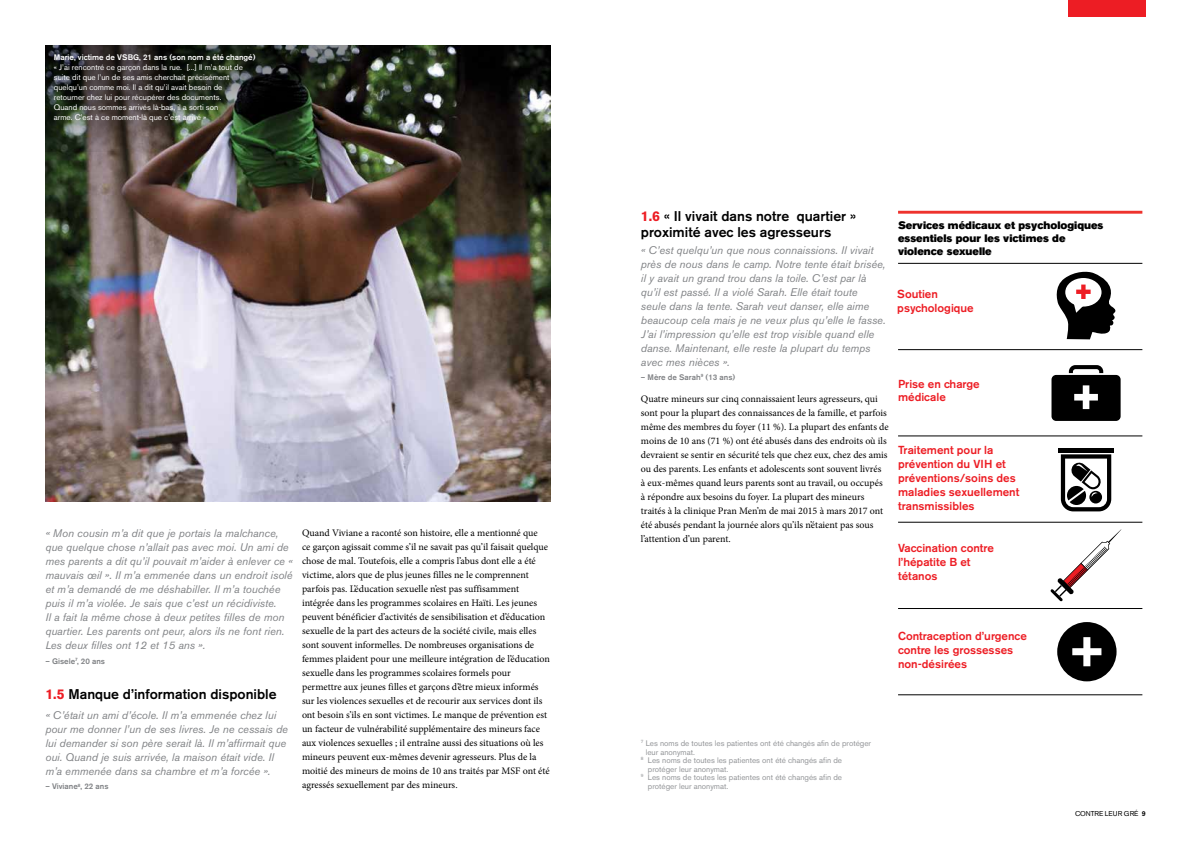
<style>
.page{position:relative;width:1191px;height:842px;background:#fff}
.page>*{position:absolute;margin:0;border:0;box-sizing:border-box;transform-origin:0 0}
.t1{font:500 14px/16px "Akzidenz Grotesk BE";color:#000}
.t2{font:500 11.6px/13.9px "Akzidenz Grotesk BE";color:#ed1d24}
.t3{font:italic 11px/14px "Akzidenz Grotesk BE";color:#808285}
.t4{font:10.8px/13.1px "Akzidenz Grotesk BE Super";color:#000}
.t5{font:10px/14px "Minion Pro";color:#000}
.t6{font:8px/10px "Akzidenz Grotesk BE";color:#fff}
.t7{font:8px "Akzidenz Grotesk BE";color:#939598}
.t8{font:500 8px "Akzidenz Grotesk BE";color:#808285}
.t9{font:500 8px "Akzidenz Grotesk BE";color:#fff}
.t10{font:7px "Akzidenz Grotesk BE";letter-spacing:-.005em;color:#000}
.s1{font-weight:700;color:#ed1d24}
.s2{font-weight:500}
</style>
<div class="page">
<img style="left:45px;top:45px;width:505px;height:456px">
<img style="left:45px;top:45px;width:306px;height:107px">
<svg style="left:1056px;top:271px;width:60px;height:68px"></svg>
<svg style="left:1081px;top:285px;width:4px;height:14px"></svg>
<hr style="left:1076px;top:290px;width:14px;height:4px;background:#ed1d24">
<div style="left:1068px;top:365px;width:35px;height:19px;border:4px solid #000;border-radius:5px"></div>
<div style="left:1050px;top:374px;width:71px;height:48px;background:#000;border-radius:6px"></div>
<div style="left:1049px;top:373px;width:73px;height:50px;border:2px solid #fff;border-radius:6px"></div>
<div style="left:1082px;top:385px;width:7px;height:24px;background:#fff"></div>
<div style="left:1074px;top:394px;width:24px;height:6px;background:#fff"></div>
<hr style="left:1058px;top:448px;width:56px;height:4px;background:#000">
<svg style="left:1060px;top:454px;width:51px;height:57px"></svg>
<hr style="left:898px;top:263px;width:244px;height:1px;background:#000">
<hr style="left:898px;top:211px;width:244px;height:3px;background:#ee322d">
<hr style="left:898px;top:349px;width:244px;height:1px;background:#000">
<hr style="left:898px;top:436px;width:244px;height:1px;background:#000">
<hr style="left:898px;top:522px;width:244px;height:1px;background:#000">
<hr style="left:898px;top:608px;width:244px;height:1px;background:#000">
<hr style="left:898px;top:694px;width:244px;height:1px;background:#000">
<div style="left:1057px;top:622px;width:59px;height:59px;background:#000;border-radius:50%"></div>
<div style="left:1083px;top:637px;width:7px;height:29px;background:#fff"></div>
<div style="left:1072px;top:648px;width:29px;height:7px;background:#fff"></div>
<svg style="left:1050px;top:529px;width:71px;height:72px"></svg>
<div style="left:1068px;top:0;width:77px;height:17px;background:#ed1d24"></div>
<p class="t9" style="left:54px;top:53px;width:203px">Marie, victime de VSBG, 21 ans (son nom a été changé)</p>
<p class="t6" style="left:54px;top:62px;width:191px">« J’ai rencontré ce garçon dans la rue. [...] Il m’a tout de suite dit que l’un de ses amis cherchait précisément quelqu’un comme moi. Il a dit qu’il avait besoin de retourner chez lui pour récupérer des documents.<br>Quand nous sommes arrivés là-bas, il a sorti son<br>arme. C’est à ce moment-là que c’est arrivé »</p>
<p class="t3" style="left:45px;top:527px;width:249px">« Mon cousin m’a dit que je portais la malchance, que quelque chose n’allait pas avec moi. Un ami de mes parents a dit qu’il pouvait m’aider à enlever ce « mauvais œil ». Il m’a emmenée dans un endroit isolé et m’a demandé de me déshabiller. Il m’a touchée puis il m’a violée. Je sais que c’est un récidiviste.<br>Il a fait la même chose à deux petites filles de mon quartier. Les parents ont peur, alors ils ne font rien.<br>Les deux filles ont 12 et 15 ans ».</p>
<p class="t8" style="left:45px;top:656px;width:61px">– Gisele<sup>7</sup>, 20 ans</p>
<h1 class="t1" style="left:45px;top:686px;width:233px"><span class="s1">1.5</span> Manque d’information disponible</h1>
<p class="t3" style="left:45px;top:708px;width:244px">« C’était un ami d’école. Il m’a emmenée chez lui pour me donner l’un de ses livres. Je ne cessais de lui demander si son père serait là. Il m’affirmait que oui. Quand je suis arrivée, la maison était vide. Il m’a emmenée dans sa chambre et m’a forcée ».</p>
<p class="t8" style="left:45px;top:782px;width:65px">– Viviane<sup>8</sup>, 22 ans</p>
<p class="t5" style="left:302px;top:526px;width:249px">Quand Viviane a raconté son histoire, elle a mentionné que<br>ce garçon agissait comme s’il ne savait pas qu’il faisait quelque chose de mal. Toutefois, elle a compris l’abus dont elle a été victime, alors que de plus jeunes filles ne le comprennent parfois pas. L’éducation sexuelle n’est pas suffisamment intégrée dans les programmes scolaires en Haïti. Les jeunes peuvent bénéficier d’activités de sensibilisation et d’éducation sexuelle de la part des acteurs de la société civile, mais elles sont souvent informelles. De nombreuses organisations de femmes plaident pour une meilleure intégration de l’éducation sexuelle dans les programmes scolaires formels pour permettre aux jeunes filles et garçons d’être mieux informés sur les violences sexuelles et de recourir aux services dont ils ont besoin s’ils en sont victimes. Le manque de prévention est un facteur de vulnérabilité supplémentaire des mineurs face aux violences sexuelles ; il entraîne aussi des situations où les mineurs peuvent eux-mêmes devenir agresseurs. Plus de la moitié des mineurs de moins de 10 ans traités par MSF ont été agressés sexuellement par des mineurs.</p>
<h1 class="t1" style="left:641px;top:208px;width:217px"><span class="s1">1.6</span> « Il vivait dans notre quartier » proximité avec les agresseurs</h1>
<p class="t3" style="left:641px;top:243px;width:246px">« C’est quelqu’un que nous connaissions. Il vivait près de nous dans le camp. Notre tente était brisée, il y avait un grand trou dans la toile. C’est par là qu’il est passé. Il a violé Sarah. Elle était toute seule dans la tente. Sarah veut danser, elle aime beaucoup cela mais je ne veux plus qu’elle le fasse.<br>J’ai l’impression qu’elle est trop visible quand elle danse. Maintenant, elle reste la plupart du temps avec mes nièces ».</p>
<p class="t8" style="left:641px;top:372px;width:96px">– Mère de Sarah<sup>9</sup> (13 ans)</p>
<p class="t5" style="left:641px;top:392px;width:249px">Quatre mineurs sur cinq connaissaient leurs agresseurs, qui sont pour la plupart des connaissances de la famille, et parfois même des membres du foyer (11 %). La plupart des enfants de moins de 10 ans (71 %) ont été abusés dans des endroits où ils devraient se sentir en sécurité tels que chez eux, chez des amis ou des parents. Les enfants et adolescents sont souvent livrés<br>à eux-mêmes quand leurs parents sont au travail, ou occupés à répondre aux besoins du foyer. La plupart des mineurs traités à la clinique Pran Men’m de mai 2015 à mars 2017 ont été abusés pendant la journée alors qu’ils n’étaient pas sous l’attention d’un parent.</p>
<p class="t4" style="left:898px;top:219px;width:207px">Services médicaux et psychologiques essentiels pour les victimes de violence sexuelle</p>
<p class="t2" style="left:897px;top:287px;width:78px">Soutien psychologique</p>
<p class="t2" style="left:898px;top:376px;width:83px">Prise en charge médicale</p>
<p class="t2" style="left:898px;top:443px;width:123px">Traitement pour la prévention du VIH et préventions/soins des maladies sexuellement transmissibles</p>
<p class="t2" style="left:898px;top:541px;width:97px">Vaccination contre l’hépatite B et tétanos</p>
<p class="t2" style="left:898px;top:629px;width:130px">Contraception d’urgence contre les grossesses non-désirées</p>
<p class="t7" style="left:641px;top:738px;width:232px"><sup>7</sup> Les noms de toutes les patientes ont été changés afin de protéger</p>
<p class="t7" style="left:646px;top:747px;width:51px">leur anonymat.</p>
<p class="t7" style="left:641px;top:755px;width:203px"><sup>8</sup> Les noms de toutes les patientes ont été changés afin de</p>
<p class="t7" style="left:648px;top:764px;width:82px">protéger leur anonymat.</p>
<p class="t7" style="left:641px;top:772px;width:203px"><sup>9</sup> Les noms de toutes les patientes ont été changés afin de</p>
<p class="t7" style="left:648px;top:781px;width:82px">protéger leur anonymat.</p>
<p class="t10" style="left:1075px;top:809px;width:72px">CONTRE LEUR GRÉ <span class="s2">9</span></p>
</div>
